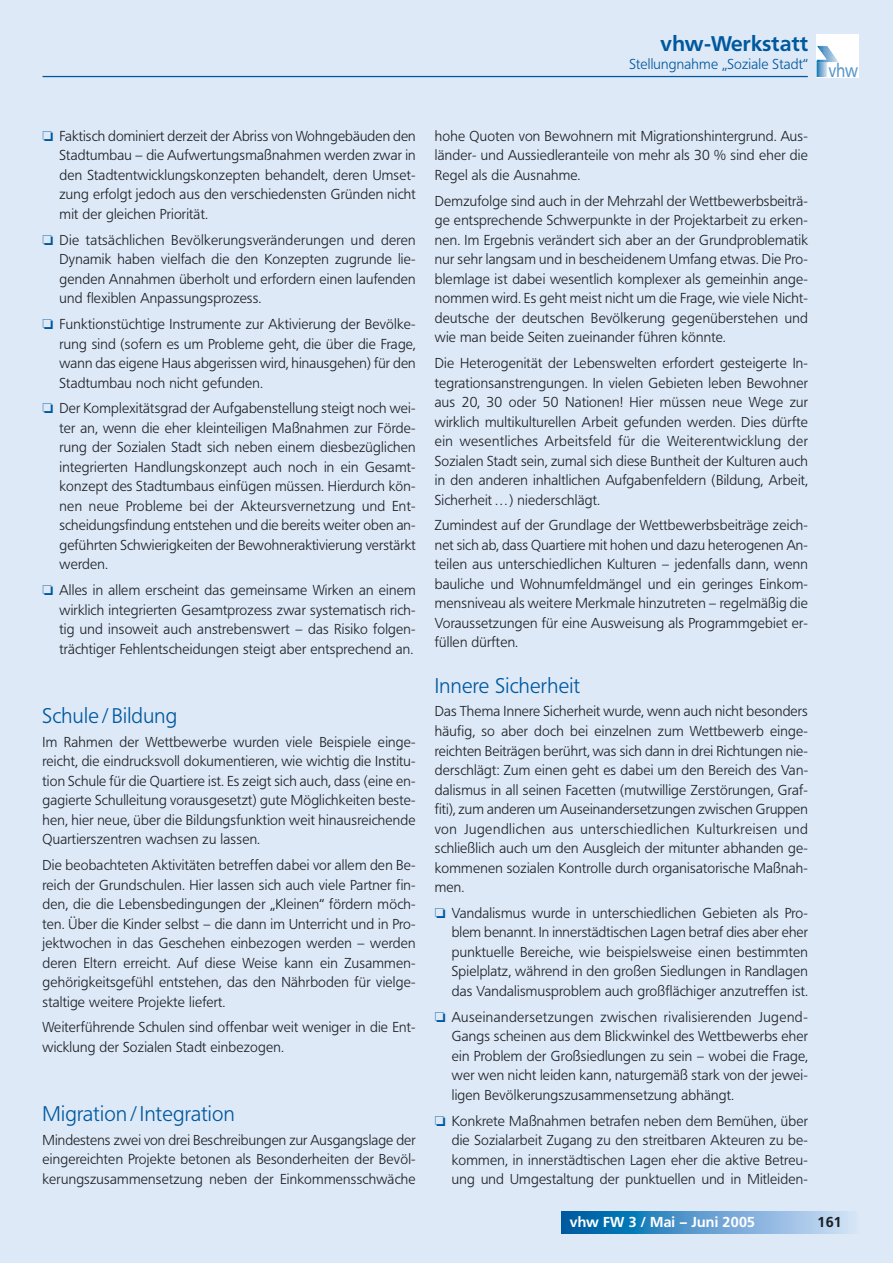
<style>
.page{position:relative;width:893px;height:1263px;background:#dee9f7}
.page>*{position:absolute;margin:0;border:0;box-sizing:border-box;transform-origin:0 0}
.t1{font:300 21px "Frutiger BQ";letter-spacing:.015em;color:#00589e}
.t2{font:700 21px "Frutiger BQ";letter-spacing:.015em;color:#00589e}
.t3{font:18.75px "Frutiger BQ";color:#5b98cc;scale:.83 1}
.t4{font:300 14.25px/19.5px "Frutiger BQ";letter-spacing:.015em;color:#1c2026;text-align:justify}
.t5{font:300 14.25px "Frutiger BQ";letter-spacing:.015em;color:#00589e}
.t6{font:700 14.25px "Frutiger BQ";letter-spacing:.015em;color:#fff}
.t7{font:700 14.25px "Frutiger BQ";color:#1c2026}
.s1{color:#00589e}
</style>
<div class="page">
<h1 class="t2" style="left:661px;top:35px;width:149px">vhw-Werkstatt</h1>
<p class="t5" style="left:629px;top:58px;width:180px">Stellungnahme „Soziale Stadt“</p>
<h2 class="t3" style="left:829px;top:63px;width:37px">vhw</h2>
<p class="t4" style="left:60px;top:127px;width:358px;text-indent:-17px"><span class="s1">❏</span> Faktisch dominiert derzeit der Abriss von Wohngebäuden den Stadtumbau – die Aufwertungsmaßnahmen werden zwar in den Stadtentwicklungskonzepten behandelt, deren Umset&shy;zung erfolgt jedoch aus den verschiedensten Gründen nicht mit der gleichen Priorität.</p>
<p class="t4" style="left:60px;top:231px;width:358px;text-indent:-17px"><span class="s1">❏</span> Die tatsächlichen Bevölkerungsveränderungen und deren Dynamik haben vielfach die den Konzepten zugrunde lie&shy;genden Annahmen überholt und erfordern einen laufenden und flexiblen Anpassungsprozess.</p>
<p class="t4" style="left:60px;top:316px;width:358px;text-indent:-17px"><span class="s1">❏</span> Funktionstüchtige Instrumente zur Aktivierung der Bevölke&shy;rung sind (sofern es um Probleme geht, die über die Frage, wann das eigene Haus abgerissen wird, hinausgehen) für den Stadtumbau noch nicht gefunden.</p>
<p class="t4" style="left:60px;top:400px;width:358px;text-indent:-17px"><span class="s1">❏</span> Der Komplexitätsgrad der Aufgabenstellung steigt noch wei&shy;ter an, wenn die eher kleinteiligen Maßnahmen zur Förde&shy;rung der Sozialen Stadt sich neben einem diesbezüglichen integrierten Handlungskonzept auch noch in ein Gesamt&shy;konzept des Stadtumbaus einfügen müssen. Hierdurch kön&shy;nen neue Probleme bei der Akteursvernetzung und Ent&shy;scheidungsfindung entstehen und die bereits weiter oben an&shy;geführten Schwierigkeiten der Bewohneraktivierung verstärkt werden.</p>
<p class="t4" style="left:60px;top:582px;width:358px;text-indent:-17px"><span class="s1">❏</span> Alles in allem erscheint das gemeinsame Wirken an einem wirklich integrierten Gesamtprozess zwar systematisch rich&shy;tig und insoweit auch anstrebenswert – das Risiko folgen&shy;trächtiger Fehlentscheidungen steigt aber entsprechend an.</p>
<h1 class="t1" style="left:43px;top:707px;width:136px">Schule/Bildung</h1>
<p class="t4" style="left:43px;top:733px;width:375px">Im Rahmen der Wettbewerbe wurden viele Beispiele einge&shy;reicht, die eindrucksvoll dokumentieren, wie wichtig die Institu&shy;tion Schule für die Quartiere ist. Es zeigt sich auch, dass (eine en&shy;gagierte Schulleitung vorausgesetzt) gute Möglichkeiten beste&shy;hen, hier neue, über die Bildungsfunktion weit hinausreichende Quartierszentren wachsen zu lassen.</p>
<p class="t4" style="left:43px;top:856px;width:375px">Die beobachteten Aktivitäten betreffen dabei vor allem den Be&shy;reich der Grundschulen. Hier lassen sich auch viele Partner fin&shy;den, die die Lebensbedingungen der „Kleinen“ fördern möch&shy;ten. Über die Kinder selbst – die dann im Unterricht und in Pro&shy;jektwochen in das Geschehen einbezogen werden – werden deren Eltern erreicht. Auf diese Weise kann ein Zusammen&shy;gehörigkeitsgefühl entstehen, das den Nährboden für vielge&shy;staltige weitere Projekte liefert.</p>
<p class="t4" style="left:43px;top:1019px;width:375px">Weiterführende Schulen sind offenbar weit weniger in die Ent&shy;wicklung der Sozialen Stadt einbezogen.</p>
<h1 class="t1" style="left:43px;top:1105px;width:194px">Migration / Integration</h1>
<p class="t4" style="left:43px;top:1131px;width:375px">Mindestens zwei von drei Beschreibungen zur Ausgangslage der eingereichten Projekte betonen als Besonderheiten der Bevöl&shy;kerungszusammensetzung neben der Einkommensschwäche</p>
<p class="t4" style="left:435px;top:127px;width:375px">hohe Quoten von Bewohnern mit Migrationshintergrund. Aus&shy;länder- und Aussiedleranteile von mehr als 30 % sind eher die Regel als die Ausnahme.</p>
<p class="t4" style="left:435px;top:192px;width:375px">Demzufolge sind auch in der Mehrzahl der Wettbewerbsbeiträ&shy;ge entsprechende Schwerpunkte in der Projektarbeit zu erken&shy;nen. Im Ergebnis verändert sich aber an der Grundproblematik nur sehr langsam und in bescheidenem Umfang etwas. Die Pro&shy;blemlage ist dabei wesentlich komplexer als gemeinhin ange&shy;nommen wird. Es geht meist nicht um die Frage, wie viele Nicht&shy;deutsche der deutschen Bevölkerung gegenüberstehen und wie man beide Seiten zueinander führen könnte.</p>
<p class="t4" style="left:435px;top:355px;width:375px">Die Heterogenität der Lebenswelten erfordert gesteigerte In&shy;tegrationsanstrengungen. In vielen Gebieten leben Bewohner aus 20, 30 oder 50 Nationen! Hier müssen neue Wege zur wirklich multikulturellen Arbeit gefunden werden. Dies dürfte ein wesentliches Arbeitsfeld für die Weiterentwicklung der Sozialen Stadt sein, zumal sich diese Buntheit der Kulturen auch in den anderen inhaltlichen Aufgabenfeldern (Bildung, Arbeit, Sicherheit . . . ) niederschlägt.</p>
<p class="t4" style="left:435px;top:517px;width:375px">Zumindest auf der Grundlage der Wettbewerbsbeiträge zeich&shy;net sich ab, dass Quartiere mit hohen und dazu heterogenen An&shy;teilen aus unterschiedlichen Kulturen – jedenfalls dann, wenn bauliche und Wohnumfeldmängel und ein geringes Einkom&shy;mensniveau als weitere Merkmale hinzutreten – regelmäßig die Voraussetzungen für eine Ausweisung als Programmgebiet er&shy;füllen dürften.</p>
<h1 class="t1" style="left:435px;top:677px;width:147px">Innere Sicherheit</h1>
<p class="t4" style="left:435px;top:703px;width:375px">Das Thema Innere Sicherheit wurde, wenn auch nicht besonders häufig, so aber doch bei einzelnen zum Wettbewerb einge&shy;reichten Beiträgen berührt, was sich dann in drei Richtungen nie&shy;derschlägt: Zum einen geht es dabei um den Bereich des Van&shy;dalismus in all seinen Facetten (mutwillige Zerstörungen, Graf&shy;fiti), zum anderen um Auseinandersetzungen zwischen Gruppen von Jugendlichen aus unterschiedlichen Kulturkreisen und schließlich auch um den Ausgleich der mitunter abhanden ge&shy;kommenen sozialen Kontrolle durch organisatorische Maßnah&shy;men.</p>
<p class="t4" style="left:452px;top:904px;width:358px;text-indent:-17px"><span class="s1">❏</span> Vandalismus wurde in unterschiedlichen Gebieten als Pro&shy;blem benannt. In innerstädtischen Lagen betraf dies aber eher punktuelle Bereiche, wie beispielsweise einen bestimmten Spielplatz, während in den großen Siedlungen in Randlagen das Vandalismusproblem auch großflächiger anzutreffen ist.</p>
<p class="t4" style="left:452px;top:1008px;width:358px;text-indent:-17px"><span class="s1">❏</span> Auseinandersetzungen zwischen rivalisierenden Jugend-Gangs scheinen aus dem Blickwinkel des Wettbewerbs eher ein Problem der Großsiedlungen zu sein – wobei die Frage, wer wen nicht leiden kann, naturgemäß stark von der jewei&shy;ligen Bevölkerungszusammensetzung abhängt.</p>
<p class="t4" style="left:452px;top:1112px;width:358px;text-indent:-17px"><span class="s1">❏</span> Konkrete Maßnahmen betrafen neben dem Bemühen, über die Sozialarbeit Zugang zu den streitbaren Akteuren zu be&shy;kommen, in innerstädtischen Lagen eher die aktive Betreu&shy;ung und Umgestaltung der punktuellen und in Mitleiden-</p>
<p class="t6" style="left:570px;top:1216px;width:187px">vhw FW 3 / Mai – Juni 2005</p>
<p class="t7" style="left:817px;top:1216px;width:26px">161</p>
</div>
